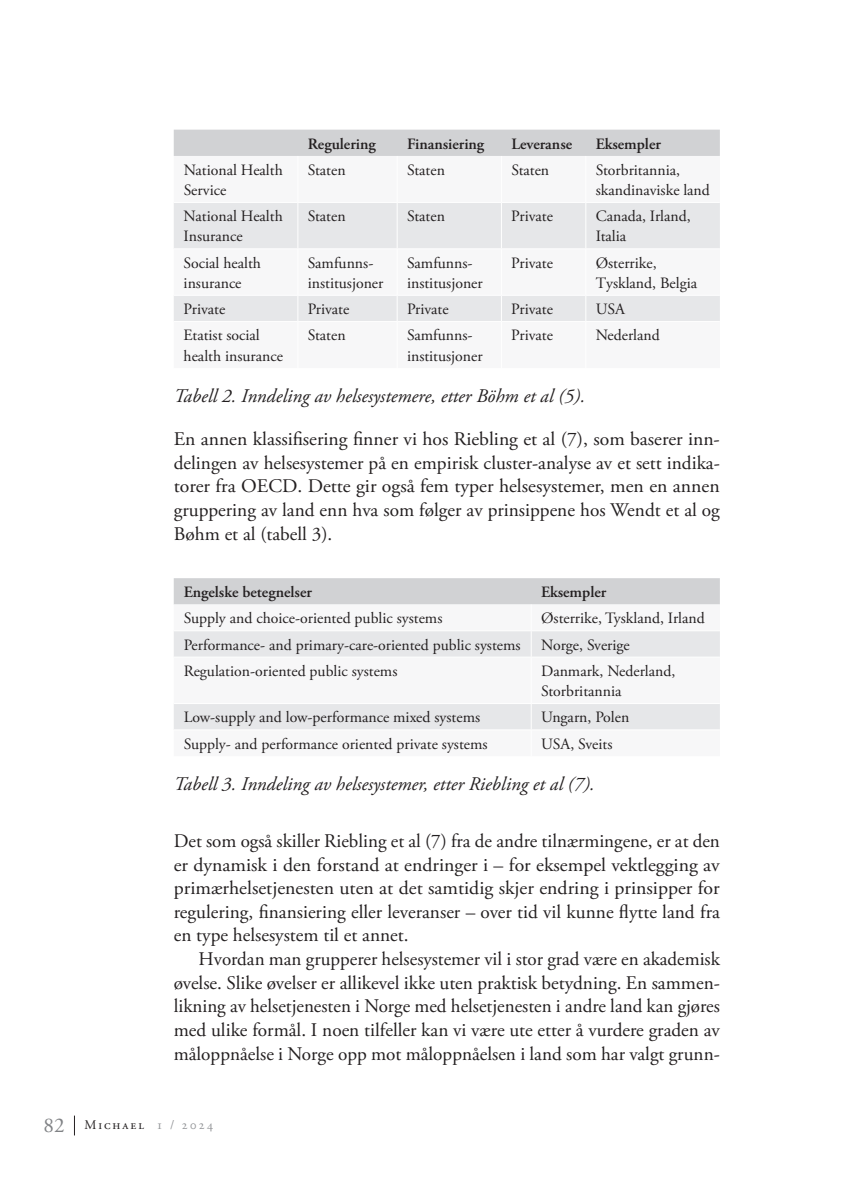
<style>
.page{position:relative;width:844px;height:1191px;background:#fff}
.page>*{position:absolute;margin:0;border:0;box-sizing:border-box;transform-origin:0 0}
.t1{font:19.25px/23.6px "Adobe Garamond Pro";color:#231f20;text-align:justify}
.t2{font:italic 19.25px "Adobe Garamond Pro";color:#231f20}
.t3{font:15.75px/20.1px "Adobe Garamond Pro";color:#231f20}
.t4{font:600 15.75px "Adobe Garamond Pro";color:#231f20}
.t5{font:13.12px "Adobe Garamond Pro";letter-spacing:.15em;color:#231f20}
.s1{font-size:21px;color:#808285}
.s2{color:#939598}
</style>
<div class="page">
<svg style="left:74px;top:1115px;width:1px;height:20px"></svg>
<div style="left:174px;top:130px;width:545px;height:26px;background:#d1d2d4"></div>
<svg style="left:174px;top:203px;width:545px;height:118px;fill:#e6e7e9"></svg>
<hr style="left:297px;top:203px;width:1px;height:45px;background:#fff">
<hr style="left:397px;top:203px;width:1px;height:45px;background:#fff">
<hr style="left:501px;top:203px;width:1px;height:45px;background:#fff">
<hr style="left:585px;top:203px;width:1px;height:45px;background:#fff">
<hr style="left:174px;top:248px;width:124px;height:1px;background:#fff">
<hr style="left:298px;top:248px;width:99px;height:1px;background:#fff">
<hr style="left:297px;top:249px;width:1px;height:46px;background:#fff">
<hr style="left:397px;top:248px;width:104px;height:1px;background:#fff">
<hr style="left:397px;top:249px;width:1px;height:46px;background:#fff">
<hr style="left:501px;top:248px;width:84px;height:1px;background:#fff">
<hr style="left:501px;top:249px;width:1px;height:46px;background:#fff">
<hr style="left:585px;top:248px;width:134px;height:1px;background:#fff">
<hr style="left:585px;top:249px;width:1px;height:46px;background:#fff">
<hr style="left:174px;top:295px;width:124px;height:1px;background:#fff">
<hr style="left:298px;top:295px;width:99px;height:1px;background:#fff">
<svg style="left:297px;top:296px;width:1px;height:25px"></svg>
<hr style="left:397px;top:295px;width:104px;height:1px;background:#fff">
<svg style="left:397px;top:296px;width:1px;height:25px"></svg>
<hr style="left:501px;top:295px;width:84px;height:1px;background:#fff">
<svg style="left:501px;top:296px;width:1px;height:25px"></svg>
<hr style="left:585px;top:295px;width:134px;height:1px;background:#fff">
<svg style="left:585px;top:296px;width:1px;height:25px"></svg>
<div style="left:174px;top:704px;width:545px;height:25px;background:#e6e7e9"></div>
<svg style="left:174px;top:578px;width:545px;height:79px"></svg>
<svg style="left:530px;top:704px;width:1px;height:25px"></svg>
<p class="t4" style="left:308px;top:134px;width:69px">Regulering</p>
<p class="t4" style="left:407px;top:134px;width:79px">Finansiering</p>
<p class="t4" style="left:511px;top:134px;width:62px">Leveranse</p>
<p class="t4" style="left:595px;top:134px;width:67px">Eksempler</p>
<p class="t3" style="left:184px;top:160px;width:101px">National Health<br>Service</p>
<p class="t3" style="left:308px;top:160px;width:39px">Staten</p>
<p class="t3" style="left:407px;top:160px;width:39px">Staten</p>
<p class="t3" style="left:511px;top:160px;width:39px">Staten</p>
<p class="t3" style="left:595px;top:160px;width:116px">Storbritannia, skandinaviske land</p>
<p class="t3" style="left:184px;top:207px;width:101px">National Health<br>Insurance</p>
<p class="t3" style="left:308px;top:207px;width:39px">Staten</p>
<p class="t3" style="left:407px;top:207px;width:39px">Staten</p>
<p class="t3" style="left:511px;top:207px;width:43px">Private</p>
<p class="t3" style="left:595px;top:207px;width:96px">Canada, Irland,<br>Italia</p>
<p class="t3" style="left:183px;top:253px;width:79px">Social health insurance</p>
<p class="t3" style="left:308px;top:253px;width:77px">Samfunns&shy;institusjoner</p>
<p class="t3" style="left:407px;top:253px;width:77px">Samfunns&shy;institusjoner</p>
<p class="t3" style="left:511px;top:253px;width:43px">Private</p>
<p class="t3" style="left:595px;top:253px;width:103px">Østerrike,<br>Tyskland, Belgia</p>
<p class="t3" style="left:183px;top:300px;width:43px">Private</p>
<p class="t3" style="left:307px;top:300px;width:43px">Private</p>
<p class="t3" style="left:407px;top:300px;width:43px">Private</p>
<p class="t3" style="left:511px;top:300px;width:43px">Private</p>
<p class="t3" style="left:595px;top:300px;width:31px">USA</p>
<p class="t3" style="left:183px;top:326px;width:101px">Etatist social health insurance</p>
<p class="t3" style="left:307px;top:326px;width:39px">Staten</p>
<p class="t3" style="left:407px;top:326px;width:77px">Samfunns&shy;institusjoner</p>
<p class="t3" style="left:511px;top:326px;width:43px">Private</p>
<p class="t3" style="left:595px;top:326px;width:66px">Nederland</p>
<p class="t2" style="left:174px;top:384px;width:413px">Tabell 2. Inndeling av helsesystemere, etter Böhm et al (5).</p>
<p class="t1" style="left:174px;top:428px;width:547px">En annen klassifisering finner vi hos Riebling et al (7), som baserer inn&shy;delingen av helsesystemer på en empirisk cluster-analyse av et sett indika&shy;torer fra OECD. Dette gir også fem typer helsesystemer, men en annen gruppering av land enn hva som følger av prinsippene hos Wendt et al og Bøhm et al (tabell 3).</p>
<p class="t4" style="left:184px;top:583px;width:130px">Engelske betegnelser</p>
<p class="t4" style="left:541px;top:583px;width:67px">Eksempler</p>
<p class="t3" style="left:184px;top:609px;width:260px">Supply and choice-oriented public systems</p>
<p class="t3" style="left:541px;top:609px;width:165px">Østerrike, Tyskland, Irland</p>
<p class="t3" style="left:184px;top:635px;width:338px">Performance- and primary-care-oriented public systems</p>
<p class="t3" style="left:541px;top:635px;width:90px">Norge, Sverige</p>
<p class="t3" style="left:184px;top:661px;width:215px">Regulation-oriented public systems</p>
<p class="t3" style="left:541px;top:661px;width:136px">Danmark, Nederland,<br>Storbritannia</p>
<p class="t3" style="left:184px;top:708px;width:298px">Low-supply and low-performance mixed systems</p>
<p class="t3" style="left:541px;top:708px;width:90px">Ungarn, Polen</p>
<p class="t3" style="left:184px;top:734px;width:305px">Supply- and performance oriented private systems</p>
<p class="t3" style="left:541px;top:734px;width:73px">USA, Sveits</p>
<p class="t2" style="left:174px;top:772px;width:422px">Tabell 3. Inndeling av helsesystemer, etter Riebling et al (7).</p>
<p class="t1" style="left:174px;top:829px;width:547px">Det som også skiller Riebling et al (7) fra de andre tilnærmingene, er at den er dynamisk i den forstand at endringer i – for eksempel vektlegging av primærhelsetjenesten uten at det samtidig skjer endring i prinsipper for regulering, finansiering eller leveranser – over tid vil kunne flytte land fra en type helsesystem til et annet.</p>
<p class="t1" style="left:174px;top:947px;width:547px;text-indent:25px">Hvordan man grupperer helsesystemer vil i stor grad være en akademisk øvelse. Slike øvelser er allikevel ikke uten praktisk betydning. En sammen&shy;likning av helsetjenesten i Norge med helsetjenesten i andre land kan gjøres med ulike formål. I noen tilfeller kan vi være ute etter å vurdere graden av måloppnåelse i Norge opp mot måloppnåelsen i land som har valgt grunn-</p>
<p class="t5" style="left:43px;top:1117px;width:171px"><span class="s1">82</span> Michael <span class="s2">1 / 2024</span></p>
</div>
